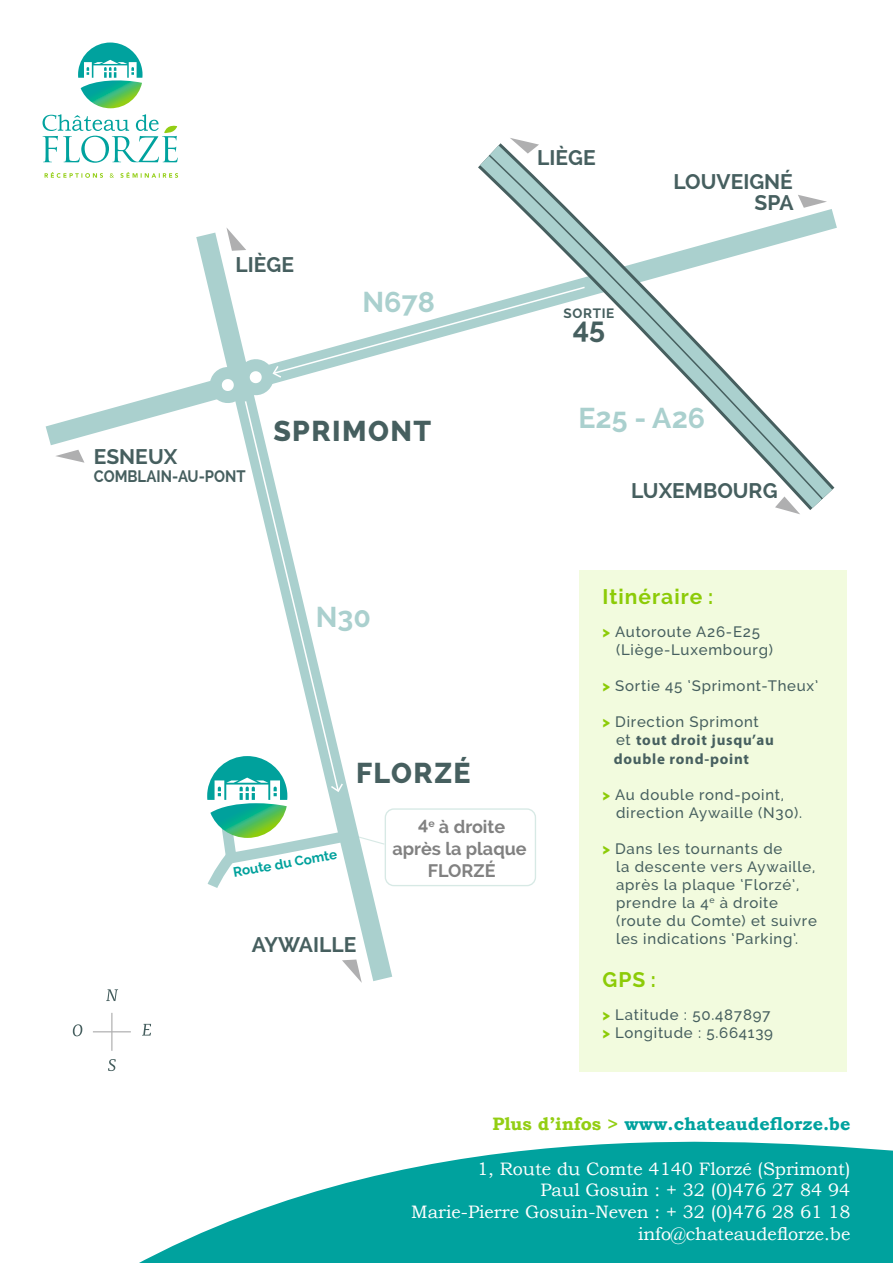
<style>
.page{position:relative;width:893px;height:1263px;background:#fff}
.page>*{position:absolute;margin:0;border:0;box-sizing:border-box;transform-origin:0 0}
.t1{font:700 28.8px "Raleway";color:#465f5f}
.t2{font:800 28.5px "Raleway";letter-spacing:.05em;color:#465f5f}
.t3{font:700 28.5px "Raleway";color:#aad0ce}
.t4{font:700 21px/21px "Raleway";color:#465f5f;text-align:right}
.t5{font:700 21px "Raleway";letter-spacing:.05em;color:#8ccb07}
.t6{font:18px/21.6px "Bookman Old Style";color:#fff;text-align:right}
.t7{font:700 18px "Bookman Old Style";color:#00a29e}
.t8{font:700 18px/21.6px "Raleway";color:#818181;text-align:center}
.t9{font:700 16.5px "Raleway";color:#465f5f;scale:.9 1}
.t10{font:500 15px/18px "Raleway";letter-spacing:.05em;color:#465f5f}
.t11{font:700 15px/18px "Myriad Pro";letter-spacing:.05em;color:#465f5f}
.t12{font:700 13.5px "Raleway";color:#00a19c}
.t13{font:700 13.5px "Raleway";letter-spacing:.05em;color:#465f5f}
.s1{font-weight:800;color:#8ccb07}
.s2{font-family:"Raleway";font-weight:500}
.s3{color:#93ce14}
</style>
<div class="page">
<svg style="left:139px;top:1141px;width:754px;height:122px;fill:#00a29e"></svg>
<svg style="left:78px;top:43px;width:65px;height:65px"></svg>
<svg style="left:45px;top:172px;width:133px;height:6px"></svg>
<svg style="left:43px;top:114px;width:135px;height:49px"></svg>
<svg style="left:45px;top:389px;width:137px;height:56px"></svg>
<div style="left:579px;top:570px;width:268px;height:501px;background:#f2fbde"></div>
<hr style="left:111px;top:1013px;width:1px;height:38px;background:#afafb0">
<hr style="left:93px;top:1031px;width:38px;height:1px;background:#afafb0">
<svg style="left:106px;top:989px;width:12px;height:12px"></svg>
<svg style="left:108px;top:1059px;width:8px;height:12px"></svg>
<svg style="left:73px;top:1024px;width:9px;height:12px"></svg>
<svg style="left:142px;top:1024px;width:9px;height:11px"></svg>
<svg style="left:478px;top:143px;width:359px;height:372px"></svg>
<svg style="left:488px;top:154px;width:336px;height:347px"></svg>
<svg style="left:510px;top:138px;width:29px;height:16px"></svg>
<svg style="left:182px;top:232px;width:211px;height:749px"></svg>
<svg style="left:226px;top:228px;width:20px;height:23px"></svg>
<svg style="left:342px;top:959px;width:20px;height:24px"></svg>
<svg style="left:798px;top:195px;width:29px;height:13px"></svg>
<svg style="left:56px;top:450px;width:28px;height:13px"></svg>
<svg style="left:198px;top:285px;width:388px;height:611px"></svg>
<h3 class="t4" style="left:236px;top:254px;width:60px">LIÈGE</h3>
<h2 class="t3" style="left:362px;top:286px;width:74px">N678</h2>
<h3 class="t4" style="left:94px;top:446px;width:85px">ESNEUX</h3>
<p class="t9" style="left:94px;top:466px;width:170px">COMBLAIN-AU-PONT</p>
<h2 class="t2" style="left:273px;top:415px;width:159px">SPRIMONT</h2>
<h3 class="t4" style="left:537px;top:147px;width:60px">LIÈGE</h3>
<p class="t13" style="left:563px;top:306px;width:52px">SORTIE</p>
<h1 class="t1" style="left:573px;top:311px;width:34px">45</h1>
<h3 class="t4" style="left:673px;top:171px;width:122px">LOUVEIGNÉ<br>SPA</h3>
<h2 class="t3" style="left:578px;top:401px;width:128px">E25 - A26</h2>
<h3 class="t4" style="left:631px;top:480px;width:148px">LUXEMBOURG</h3>
<h2 class="t3" style="left:316px;top:601px;width:57px">N30</h2>
<p class="t12" style="left:232px;top:865px;width:107px;rotate:-10deg">Route du C om te</p>
<h2 class="t2" style="left:356px;top:757px;width:116px">FLORZÉ</h2>
<p class="t8" style="left:392px;top:816px;width:136px">4<sup>e</sup> à droite après la plaque<br>FLORZÉ</p>
<h3 class="t4" style="left:252px;top:935px;width:106px">AYWAILLE</h3>
<h3 class="t5" style="left:602px;top:585px;width:112px">Itinéraire :</h3>
<p class="t10" style="left:616px;top:623px;width:158px;text-indent:-14px"><span class="s1">&gt;</span> Autoroute A26-E25 (Liège-Luxembourg)</p>
<p class="t10" style="left:602px;top:677px;width:217px"><span class="s1">&gt;</span> Sortie 45 ‘Sprimont-Theux’</p>
<p class="t10" style="left:602px;top:713px;width:158px"><span class="s1">&gt;</span> Direction Sprimont</p>
<p class="t11" style="left:614px;top:732px;width:161px"><span class="s2">et</span> tout droit jusqu’au double rond-point</p>
<p class="t10" style="left:616px;top:785px;width:187px;text-indent:-14px"><span class="s1">&gt;</span> Au double rond-point, direction Aywaille (N30).</p>
<p class="t10" style="left:616px;top:839px;width:202px;text-indent:-14px"><span class="s1">&gt;</span> Dans les tournants de<br>la descente vers Aywaille, après la plaque ‘Florzé’, prendre la 4<sup>e</sup> à droite (route du Comte) et suivre les indications ‘Parking’.</p>
<h3 class="t5" style="left:602px;top:968px;width:55px">GPS :</h3>
<p class="t10" style="left:602px;top:1006px;width:172px"><span class="s1">&gt;</span> Latitude : 50.487897 <span class="s1">&gt;</span> Longitude : 5.664139</p>
<p class="t7" style="left:493px;top:1113px;width:359px"><span class="s3">Plus d’infos &gt;</span> www.chateaudeflorze.be</p>
<p class="t6" style="left:411px;top:1158px;width:441px">1, Route du Comte 4140 Florzé (Sprimont)<br>Paul Gosuin : + 32 (0)476 27 84 94<br>Marie-Pierre Gosuin-Neven : + 32 (0)476 28 61 18 info@chateaudeflorze.be</p>
</div>
